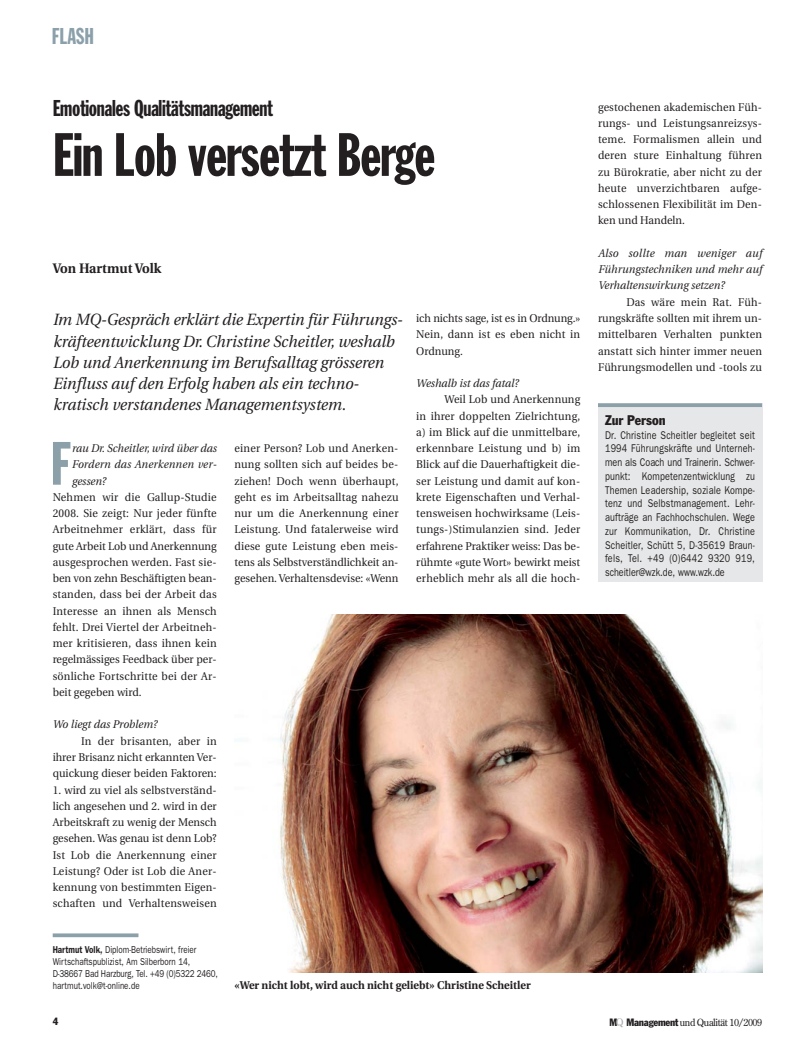
<style>
.page{position:relative;width:798px;height:1053px;background:#fff}
.page>*{position:absolute;margin:0;border:0;box-sizing:border-box;transform-origin:0 0}
.t1{font:60px "Franklin Gothic Extra Cond";letter-spacing:-.015em;color:#231f20}
.t2{font:60px "Franklin Gothic Extra Cond";color:#8ca0aa}
.t3{font:22.5px "Franklin Gothic Extra Cond";letter-spacing:-.015em;color:#231f20}
.t4{font:22.5px "Franklin Gothic Extra Cond";color:#8ca0aa}
.t5{font:italic 16.25px/21.2px "Utopia";color:#231f20;scale:.95 1}
.t6{font:700 13.75px "Utopia";color:#231f20;scale:.95 1}
.t7{font:condensed 13.75px "Franklin Gothic";color:#231f20}
.t8{font:11.25px/16.2px "Utopia";letter-spacing:.015em;color:#231f20;text-align:justify;scale:.95 1}
.t9{font:11.25px/13.8px "Franklin Gothic";letter-spacing:.02em;color:#231f20;text-align:justify;scale:.8 1}
.t10{font:italic 11.25px/16.2px "Utopia";color:#231f20;text-align:justify;scale:.95 1}
.t11{font:700 11.25px "Utopia";color:#231f20;scale:.95 1}
.t12{font:condensed 10.38px "Franklin Gothic";color:#231f20}
.t13{font:10px/11.9px "Franklin Gothic";color:#231f20;scale:.8 1}
.t14{font:9.88px "Century Old Style";letter-spacing:-.04em;color:#231f20}
.s1{font-weight:600}
.s2{font-family:"Franklin Gothic";font-stretch:condensed;font-size:10.5px}
.s3{font-size:10.5px;color:#a7a9ac}
</style>
<div class="page">
<img style="left:235px;top:614px;width:526px;height:358px">
<div style="left:597px;top:403px;width:164px;height:179px;background:#e6e7e8"></div>
<svg style="left:597px;top:403px;width:164px;height:4px"></svg>
<svg style="left:53px;top:933px;width:85px;height:4px"></svg>
<h2 class="t4" style="left:52px;top:28px;width:44px">FLASH</h2>
<h2 class="t3" style="left:53px;top:100px;width:222px">Emotionales Qualitätsmanagement</h2>
<h1 class="t1" style="left:53px;top:133px;width:384px">Ein Lob versetzt Berge</h1>
<p class="t6" style="left:53px;top:263px;width:116px">Von Hartmut Volk</p>
<p class="t5" style="left:53px;top:310px;width:370px">Im MQ-Gespräch erklärt die Expertin für Führungs&shy;kräfteentwicklung Dr. Christine Scheitler, weshalb Lob und Anerkennung im Berufsalltag grösseren Einfluss auf den Erfolg haben als ein techno&shy;kratisch verstandenes Managementsystem.</p>
<p class="t10" style="left:72px;top:441px;width:154px">rau Dr. Scheitler, wird über das Fordern das Anerkennen ver&shy;gessen?</p>
<p class="t8" style="left:53px;top:490px;width:174px">Nehmen wir die Gallup-Studie 2008. Sie zeigt: Nur jeder fünfte Arbeitnehmer erklärt, dass für gute Arbeit Lob und Anerkennung ausgesprochen werden. Fast sie&shy;ben von zehn Beschäftigten bean&shy;standen, dass bei der Arbeit das Interesse an ihnen als Mensch fehlt. Drei Viertel der Arbeitneh&shy;mer kritisieren, dass ihnen kein regelmässiges Feedback über per&shy;sönliche Fortschritte bei der Ar&shy;beit gegeben wird.</p>
<p class="t10" style="left:53px;top:717px;width:111px">Wo liegt das Problem?</p>
<p class="t8" style="left:53px;top:733px;width:174px;text-indent:28px">In der brisanten, aber in ihrer Brisanz nicht erkannten Ver&shy;quickung dieser beiden Faktoren:</p>
<p class="t8" style="left:53px;top:782px;width:174px">1. wird zu viel als selbstverständ&shy;lich angesehen und 2. wird in der Arbeitskraft zu wenig der Mensch gesehen. Was genau ist denn Lob?<br>Ist Lob die Anerkennung einer Leistung? Oder ist Lob die Aner&shy;kennung von bestimmten Eigen&shy;schaften und Verhaltensweisen</p>
<h1 class="t2" style="left:50px;top:442px;width:21px">F</h1>
<p class="t8" style="left:234px;top:441px;width:174px">einer Person? Lob und Anerken&shy;nung sollten sich auf beides be&shy;ziehen! Doch wenn überhaupt, geht es im Arbeitsalltag nahezu nur um die Anerkennung einer Leistung. Und fatalerweise wird diese gute Leistung eben meis&shy;tens als Selbstverständlichkeit an&shy;gesehen. Verhaltensdevise: «Wenn</p>
<p class="t8" style="left:416px;top:311px;width:174px">ich nichts sage, ist es in Ordnung.» Nein, dann ist es eben nicht in Ordnung.</p>
<p class="t10" style="left:416px;top:376px;width:109px">Weshalb ist das fatal?</p>
<p class="t8" style="left:416px;top:392px;width:174px;text-indent:28px">Weil Lob und Anerkennung in ihrer doppelten Zielrichtung, a) im Blick auf die unmittelbare, erkennbare Leistung und b) im Blick auf die Dauerhaftigkeit die&shy;ser Leistung und damit auf kon&shy;krete Eigenschaften und Verhal&shy;tensweisen hochwirksame (Leis&shy;tungs-)Stimulanzien sind. Jeder erfahrene Praktiker weiss: Das be&shy;rühmte «gute Wort» bewirkt meist erheblich mehr als all die hoch-</p>
<p class="t13" style="left:53px;top:944px;width:208px"><span class="s1">Hartmut Volk,</span> Diplom-Betriebswirt, freier Wirtschaftspublizist, Am Silberborn 14, D-38667 Bad Harzburg, Tel. +49 (0)5322 2460, hartmut.volk@t-online.de</p>
<p class="t11" style="left:234px;top:980px;width:313px">«Wer nicht lobt, wird auch nicht geliebt» Christine Scheitler</p>
<p class="t8" style="left:597px;top:100px;width:174px">gestochenen akademischen Füh&shy;rungs- und Leistungsanreizsys&shy;teme. Formalismen allein und deren sture Einhaltung führen zu Bürokratie, aber nicht zu der heute unverzichtbaren aufge&shy;schlossenen Flexibilität im Den&shy;ken und Handeln.</p>
<p class="t10" style="left:597px;top:246px;width:174px">Also sollte man weniger auf Führungstechniken und mehr auf Verhaltenswirkung setzen?</p>
<p class="t8" style="left:597px;top:295px;width:174px;text-indent:28px">Das wäre mein Rat. Füh&shy;rungskräfte sollten mit ihrem un&shy;mittelbaren Verhalten punkten anstatt sich hinter immer neuen Führungsmodellen und -tools zu</p>
<p class="t7" style="left:605px;top:415px;width:62px">Zur Person</p>
<p class="t9" style="left:605px;top:429px;width:189px">Dr. Christine Scheitler begleitet seit 1994 Führungskräfte und Unterneh&shy;men als Coach und Trainerin. Schwer&shy;punkt: Kompetenzentwicklung zu Themen Leadership, soziale Kompe&shy;tenz und Selbstmanagement. Lehr&shy;aufträge an Fachhochschulen. Wege zur Kommunikation, Dr. Christine Scheitler, Schütt 5, D-35619 Braun&shy;fels, Tel. +49 (0)6442 9320 919, scheitler@wzk.de, www.wzk.de</p>
<p class="t12" style="left:53px;top:1017px;width:7px">4</p>
<p class="t14" style="left:609px;top:1018px;width:154px"><span class="s2">M</span><span class="s3">Q</span> <span class="s2">Management</span> und Qualität 10/2009</p>
</div>
